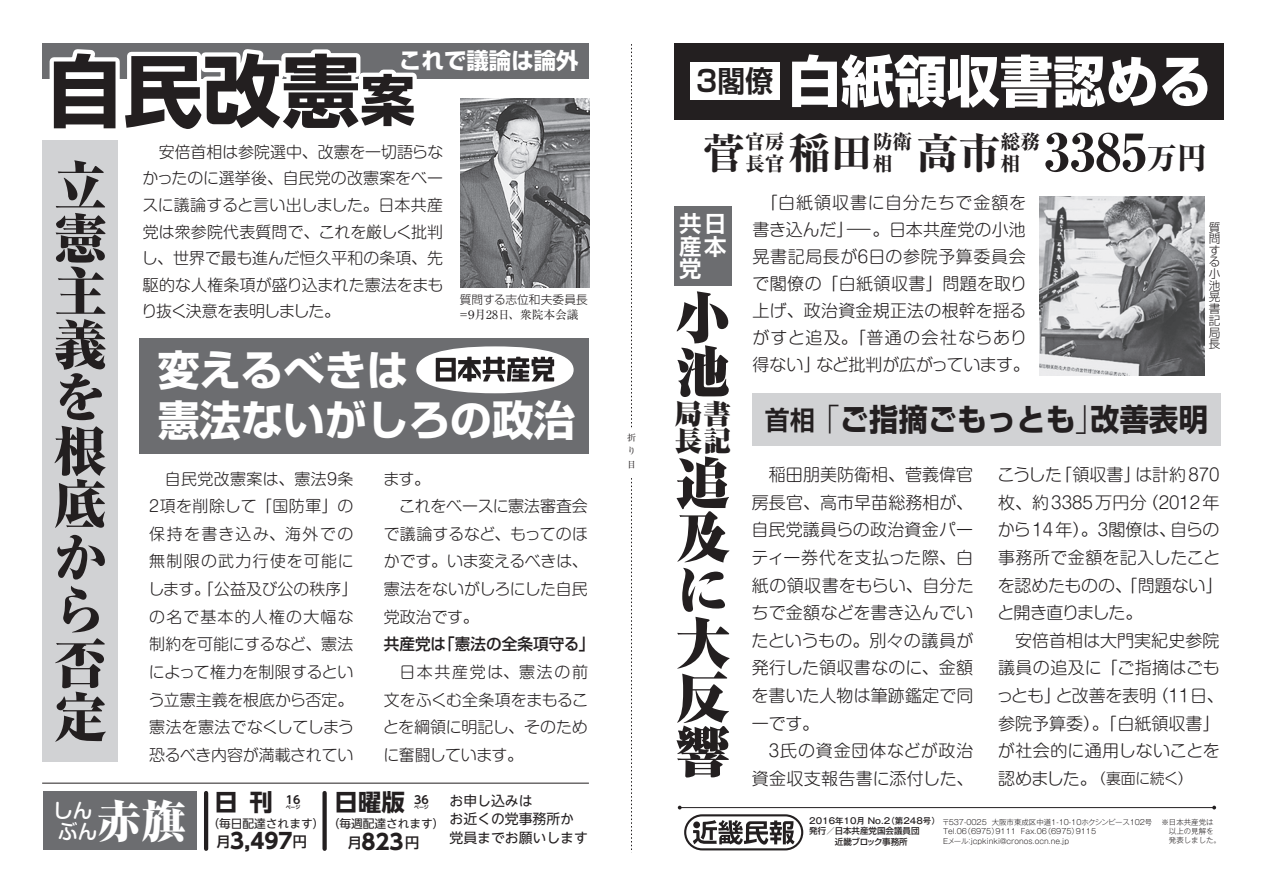
<style>
.page{position:relative;width:1263px;height:893px;background:#fff}
.page>*{position:absolute;margin:0;border:0;box-sizing:border-box;transform-origin:0 0}
.t1{font:700 78.75px "Shin Go Pr 5";color:#231f20}
.t2{font:800 55.2px "Shin Go Pr 5";letter-spacing:.01em;color:#fff;scale:.95 1}
.t3{font:900 53.85px/53.8px "Ryumin Pr 5";color:#231f20}
.t4{font:800 expanded 53.1px/53.1px "Ryumin Pr 5";color:#231f20}
.t5{font:800 51.45px "Ryumin Pr 5";color:#231f20}
.t6{font:800 expanded 44.85px "Ryumin Pr 5";color:#fff}
.t7{font:800 42.15px "Ryumin Pr 5";color:#231f20}
.t8{font:700 41.85px/50.1px "Shin Go Pr 5";color:#fff}
.t9{font:700 30.75px "Shin Go Pr 5";letter-spacing:.01em;color:#231f20;scale:.95 1}
.t10{font:900 27px/27.2px "Ryumin Pr 5";color:#231f20}
.t11{font:700 23.4px "UD Shin Go NT Pro";color:#231f20}
.t12{font:700 22.5px "Shin Go Pr 5";color:#fff}
.t13{font:700 22.35px/22.4px "Shin Go Pro De";color:#fff;text-align:justify}
.t14{font:700 21.3px "UD Shin Go NT Pro";color:#231f20}
.t15{font:800 19.8px/21.3px "Ryumin Pr 5";color:#231f20}
.t16{font:500 19.8px/20.9px "Shin M Go Pro";color:#fff}
.t17{font:300 16.95px/27.6px "Shin M Go Pro";letter-spacing:.005em;color:#231f20}
.t18{font:300 15.9px/27.6px "Shin M Go Pro";color:#231f20;text-align:justify}
.t19{font:500 15.9px "Shin Go Pro";color:#231f20}
.t20{font:300 14.85px "Shin M Go Pro";letter-spacing:-.03em;color:#231f20}
.t21{font:13.8px/18.9px "UD Shin Go NT Pro";color:#231f20}
.t22{font:300 11.7px/11.7px "Shin Go Pr 5";letter-spacing:.01em;color:#231f20;text-align:justify}
.t23{font:11.7px "UD Shin Go NT Pro";color:#231f20}
.t24{font:11.7px "Ryumin Pr 5";color:#231f20}
.t25{font:9px/13.5px "Ryumin Pr 5";color:#231f20}
.t26{font:500 8.55px/10.6px "Shin Go Pr 5";color:#231f20}
.t27{font:500 8.55px "Gothic MB101 Pr 5";color:#231f20}
.t28{font:300 7.5px/9.6px "Gothic MB101 Pr 5";color:#231f20}
.t29{font:700 4.8px "UD Shin Go NT Pro De";color:#231f20}
.s1{font-size:55.05px}
.s2{font-weight:500;font-size:14.25px}
.s3{font-size:19.8px}
.s4{font-size:30px}
.s5{font-size:42.15px}
.s6{font-family:"Shin Go Pr 5 De";font-size:26.1px}
.s7{font-weight:300}
.s8{font-size:16.95px}
</style>
<div class="page">
<div style="left:674px;top:43px;width:550px;height:76px;background:#231f20"></div>
<div style="left:43px;top:43px;width:546px;height:35px;background:#6c6d70"></div>
<div style="left:140px;top:338px;width:449px;height:116px;background:#6c6d70"></div>
<div style="left:752px;top:393px;width:469px;height:52px;background:#d1d2d4"></div>
<hr style="left:680px;top:807px;width:534px;height:1px;background:#231f20">
<div style="left:43px;top:140px;width:75px;height:622px;background:#d1d2d4"></div>
<div style="left:416px;top:346px;width:158px;height:47px;background:#fff;border-radius:50%"></div>
<svg style="left:436px;top:357px;width:118px;height:25px"></svg>
<svg style="left:631px;top:44px;width:164px;height:809px"></svg>
<svg style="left:45px;top:49px;width:395px;height:30px"></svg>
<div style="left:43px;top:792px;width:153px;height:58px;background:#6c6d70"></div>
<hr style="left:204px;top:793px;width:4px;height:56px;background:#231f20">
<div style="left:322px;top:793px;width:5px;height:56px;background:#231f20"></div>
<hr style="left:42px;top:783px;width:547px;height:1px;background:#231f20">
<img style="left:460px;top:99px;width:130px;height:189px">
<img style="left:1040px;top:197px;width:164px;height:178px">
<div style="left:674px;top:206px;width:58px;height:80px;background:#6c6d70"></div>
<h3 class="t12" style="left:399px;top:43px;width:181px">これで議論は論外</h3>
<h1 class="t1" style="left:45px;top:29px;width:371px">自民改憲<span class="s1">案</span></h1>
<h3 class="t4" style="left:54px;top:156px;width:53px">立憲主義を根底から否定</h3>
<p class="t18" style="left:141px;top:137px;width:304px;line-height:26.5px">　安倍首相は参院選中、改憲を一切語らなかったのに選挙後、自民党の改憲案をベースに議論すると言い出しました。日本共産党は衆参院代表質問で、これを厳しく批判し、世界で最も進んだ恒久平和の条項、先駆的な人権条項が盛り込まれた憲法をまもり抜く決意を表明しました。</p>
<p class="t22" style="left:460px;top:293px;width:130px">質問する志位和夫委員長</p>
<p class="t24" style="left:458px;top:306px;width:122px">＝９月28日、衆院本会議</p>
<h3 class="t8" style="left:158px;top:342px;width:419px">変えるべきは<br>憲法ないがしろの政治</h3>
<p class="t18" style="left:146px;top:463px;width:213px;text-align:left;text-indent:19px">自民党改憲案は、憲法９条<br>２項を削除して「国防軍」の保持を書き込み、海外での無制限の武力行使を可能にします。「公益及び公の秩序」の名で基本的人権の大幅な制約を可能にするなど、憲法によって権力を制限するという立憲主義を根底から否定。憲法を憲法でなくしてしまう恐るべき内容が満載されてい</p>
<p class="t18" style="left:383px;top:463px;width:206px;text-align:left">ます。<br>　これをベースに憲法審査会で議論するなど、もってのほかです。いま変えるべきは、憲法をないがしろにした自民党政治です。</p>
<p class="t19" style="left:384px;top:631px;width:212px">共産党は「憲法の全条項守る」</p>
<p class="t18" style="left:383px;top:656px;width:206px">　日本共産党は、憲法の前文をふくむ全条項をまもることを綱領に明記し、そのために奮闘しています。</p>
<h3 class="t11" style="left:335px;top:783px;width:96px">日曜版 <sup>36</sup></h3>
<p class="t16" style="left:53px;top:798px;width:46px">しんぶん</p>
<h3 class="t6" style="left:97px;top:785px;width:91px">赤旗</h3>
<h3 class="t11" style="left:214px;top:783px;width:87px">日刊 <sup>16</sup></h3>
<p class="t29" style="left:286px;top:803px;width:16px">ページ</p>
<p class="t23" style="left:207px;top:814px;width:239px">（毎日配達されます）（毎週配達されます）</p>
<p class="t14" style="left:216px;top:823px;width:92px"><span class="s2">月</span>3,497<span class="s2">円</span></p>
<p class="t29" style="left:414px;top:803px;width:16px">ページ</p>
<p class="t14" style="left:348px;top:824px;width:73px"><span class="s2">月</span>823<span class="s2">円</span></p>
<p class="t21" style="left:449px;top:790px;width:140px">お申し込みは<br>お近くの党事務所か党員までお願いします</p>
<p class="t25" style="left:627px;top:430px;width:10px">折り目</p>
<h2 class="t2" style="left:693px;top:37px;width:547px"><sup>３閣僚</sup>白紙領収書認める</h2>
<h3 class="t7" style="left:873px;top:120px;width:129px"><span class="s3">相</span> 高市</h3>
<p class="t15" style="left:1000px;top:130px;width:41px">総務相</p>
<h3 class="t5" style="left:1044px;top:111px;width:164px">3385<span class="s4">万円</span></h3>
<h3 class="t7" style="left:703px;top:120px;width:44px">菅</h3>
<p class="t15" style="left:745px;top:130px;width:129px">官房<br>長官<span class="s5">稲田</span></p>
<p class="t15" style="left:873px;top:130px;width:41px">防衛</p>
<p class="t17" style="left:752px;top:187px;width:279px;line-height:27.2px">　「白紙領収書に自分たちで金額を書き込んだ」－。日本共産党の小池晃書記局長が６日の参院予算委員会で閣僚の「白紙領収書」問題を取り上げ、政治資金規正法の根幹を揺るがすと追及。「普通の会社ならあり得ない」など批判が広がっています。</p>
<h3 class="t13" style="left:679px;top:210px;width:48px">共日産本党</h3>
<p class="t22" style="left:1209px;top:220px;width:13px">質問する小池晃書記局長</p>
<h3 class="t3" style="left:676px;top:287px;width:54px;line-height:54.4px">小池</h3>
<h3 class="t10" style="left:675px;top:399px;width:56px">局書長記</h3>
<h3 class="t3" style="left:676px;top:453px;width:55px;text-align:justify">追及に大反響</h3>
<p class="t17" style="left:751px;top:459px;width:224px">　稲田朋美防衛相、菅義偉官房長官、高市早苗総務相が、自民党議員らの政治資金パーティー券代を支払った際、白紙の領収書をもらい、自分たちで金額などを書き込んでいたというもの。別々の議員が発行した領収書なのに、金額を書いた人物は筆跡鑑定で同一です。<br>　３氏の資金団体などが政治資金収支報告書に添付した、</p>
<h3 class="t9" style="left:765px;top:395px;width:468px"><span class="s6">首相</span><span class="s7">「</span>ご指摘ごもっとも<span class="s7">」</span>改善表明</h3>
<p class="t17" style="left:996px;top:459px;width:229px">こうした「領収書」は計約 870枚、約 3385万円分（2012年から14年）。３閣僚は、自らの事務所で金額を記入したことを認めたものの、「問題ない」と開き直りました。<br>　安倍首相は大門実紀史参院議員の追及に「ご指摘はごもっとも」と改善を表明（11日、参院予算委）。「白紙領収書」が社会的に通用しないことを</p>
<p class="t20" style="left:998px;top:767px;width:196px"><span class="s8">認めました。</span>（裏面に続く）</p>
<p class="t27" style="left:809px;top:813px;width:132px">2016年10月 No.2（第248号）</p>
<p class="t26" style="left:809px;top:825px;width:112px">発行／日本共産党国会議員団　　　近畿ブロック事務所</p>
<p class="t28" style="left:1161px;top:817px;width:61px;line-height:9px">※日本共産党は　以上の見解を　発表しました。</p>
<p class="t28" style="left:942px;top:816px;width:212px">〒537-0025 大阪市東成区中道1-10-10ホクシンピース102号<br>Tel.06（6975）9111 Fax.06（6975）9115<br>Eメール：jcpkinki@cronos.ocn.ne.jp</p>
</div>
